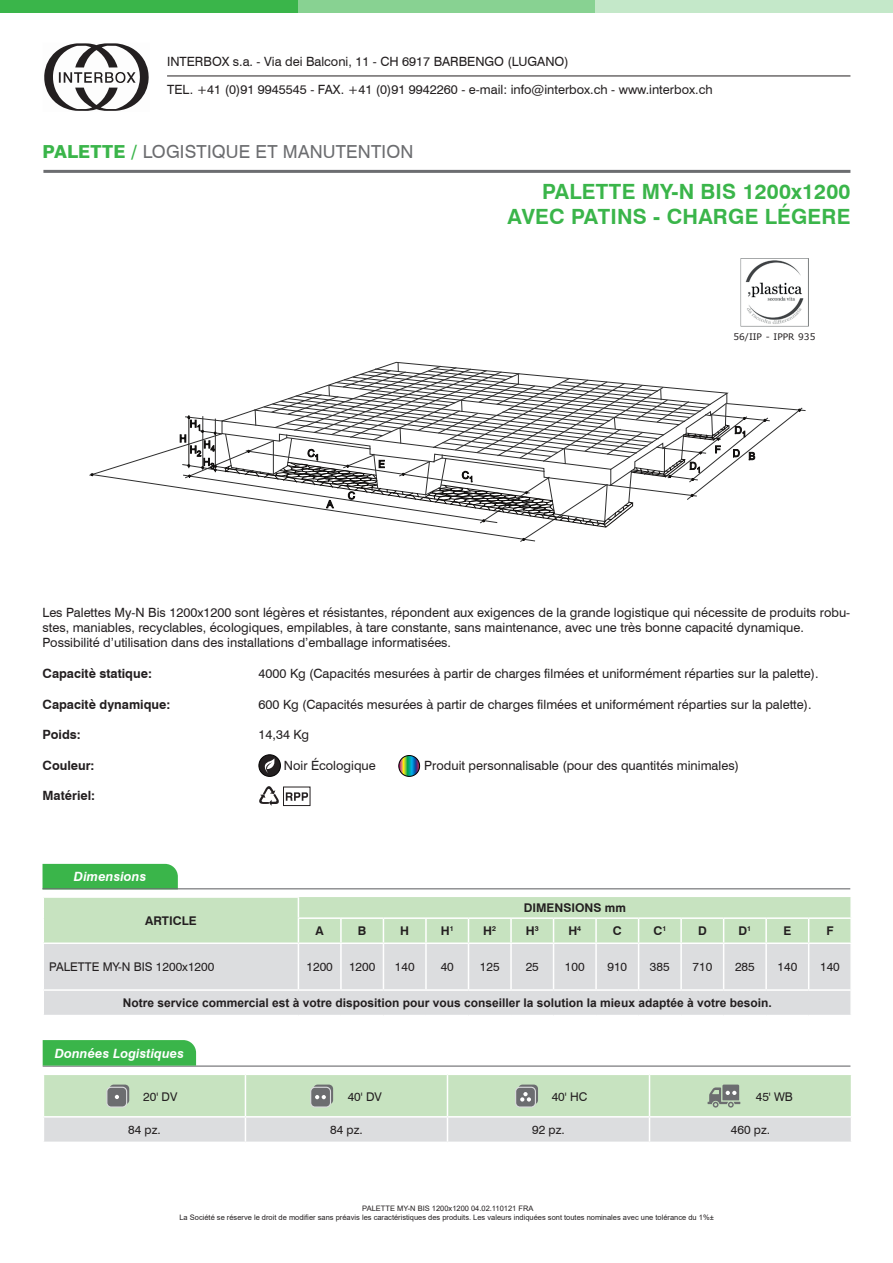
<style>
.page{position:relative;width:893px;height:1263px;background:#fff}
.page>*{position:absolute;margin:0;border:0;box-sizing:border-box;transform-origin:0 0}
.t1{font:700 21px/25.2px "Swiss 721 BT";letter-spacing:.01em;color:#3ab54a;text-align:right}
.t2{font:18px "Swiss 721 BT";letter-spacing:.01em;color:#6c6d70}
.t3{font:12.75px/15.3px "Swiss 721 BT";color:#231f20}
.t4{font:700 12.75px "Swiss 721 BT";color:#231f20}
.t5{font:italic 700 12.75px "Swiss 721 BT";letter-spacing:.01em;color:#fff}
.t6{font:12px "Swiss 721 BT";color:#231f20}
.t7{font:700 12px "Arial";color:#231f20}
.t8{font:700 12px "Swiss 721 BT";color:#231f20}
.t9{font:9px "Verdana";color:#231f20}
.t10{font:7.5px/9px "Arial";color:#231f20;text-align:center}
.s1{font-weight:800;color:#3ab54a}
</style>
<div class="page">
<div style="left:0;top:0;width:298px;height:13px;background:#3ab54a"></div>
<div style="left:298px;top:0;width:297px;height:13px;background:#88d292"></div>
<div style="left:595px;top:0;width:298px;height:13px;background:#c4e8c9"></div>
<hr style="left:43px;top:170px;width:807px;height:3px;background:#6c6d70">
<img style="left:740px;top:258px;width:68px;height:68px">
<hr style="left:43px;top:1065px;width:807px;height:2px;background:#6c6d70">
<svg style="left:44px;top:1074px;width:807px;height:68px;background:#cedecb"></svg>
<div style="left:43px;top:1040px;width:153px;height:25px;background:#3ab54a"></div>
<img style="left:260px;top:787px;width:18px;height:19px">
<img style="left:285px;top:792px;width:23px;height:9px">
<div style="left:283px;top:787px;width:27px;height:19px;border:1px solid #231f20"></div>
<svg style="left:90px;top:363px;width:715px;height:179px"></svg>
<div style="left:44px;top:944px;width:806px;height:71px;background:#dcdddf"></div>
<hr style="left:43px;top:989px;width:255px;height:2px;background:#fff">
<hr style="left:298px;top:989px;width:43px;height:2px;background:#fff">
<hr style="left:341px;top:989px;width:42px;height:2px;background:#fff">
<hr style="left:383px;top:989px;width:43px;height:2px;background:#fff">
<hr style="left:426px;top:989px;width:42px;height:2px;background:#fff">
<hr style="left:468px;top:989px;width:43px;height:2px;background:#fff">
<hr style="left:511px;top:989px;width:43px;height:2px;background:#fff">
<hr style="left:554px;top:989px;width:42px;height:2px;background:#fff">
<hr style="left:596px;top:989px;width:43px;height:2px;background:#fff">
<hr style="left:639px;top:989px;width:42px;height:2px;background:#fff">
<hr style="left:681px;top:989px;width:43px;height:2px;background:#fff">
<hr style="left:724px;top:989px;width:42px;height:2px;background:#fff">
<hr style="left:766px;top:989px;width:43px;height:2px;background:#fff">
<hr style="left:809px;top:989px;width:43px;height:2px;background:#fff">
<hr style="left:298px;top:944px;width:1px;height:45px;background:#fff">
<hr style="left:340px;top:944px;width:2px;height:45px;background:#fff">
<hr style="left:383px;top:944px;width:1px;height:45px;background:#fff">
<hr style="left:425px;top:944px;width:2px;height:45px;background:#fff">
<hr style="left:468px;top:944px;width:1px;height:45px;background:#fff">
<hr style="left:510px;top:944px;width:2px;height:45px;background:#fff">
<hr style="left:553px;top:944px;width:1px;height:45px;background:#fff">
<hr style="left:595px;top:944px;width:2px;height:45px;background:#fff">
<hr style="left:638px;top:944px;width:1px;height:45px;background:#fff">
<hr style="left:680px;top:944px;width:2px;height:45px;background:#fff">
<hr style="left:723px;top:944px;width:1px;height:45px;background:#fff">
<hr style="left:765px;top:944px;width:2px;height:45px;background:#fff">
<hr style="left:808px;top:944px;width:1px;height:45px;background:#fff">
<svg style="left:44px;top:897px;width:807px;height:46px;background:#c9e4c3"></svg>
<hr style="left:43px;top:942px;width:255px;height:2px;background:#fff">
<div style="left:43px;top:864px;width:135px;height:24px;background:#3ab54a"></div>
<hr style="left:43px;top:888px;width:807px;height:1px;background:#6c6d70">
<svg style="left:44px;top:43px;width:105px;height:68px"></svg>
<hr style="left:167px;top:76px;width:683px;height:1px;background:#231f20">
<svg style="left:399px;top:755px;width:21px;height:21px"></svg>
<div style="left:399px;top:755px;width:21px;height:21px;border:1px solid #000;border-radius:50%"></div>
<div style="left:259px;top:755px;width:21px;height:21px;background:#231f20;border-radius:50%"></div>
<div style="left:259px;top:754px;width:22px;height:22px;border:1px solid #000;border-radius:50%"></div>
<svg style="left:264px;top:758px;width:11px;height:15px"></svg>
<p class="t3" style="left:167px;top:54px;width:403px">INTERBOX s.a. - Via dei Balconi, 11 - CH 6917 BARBENGO (LUGANO)</p>
<p class="t3" style="left:167px;top:82px;width:547px">TEL. +41 (0)91 9945545 - FAX. +41 (0)91 9942260 - e-mail: info@interbox.ch - www.interbox.ch</p>
<h2 class="t2" style="left:43px;top:141px;width:372px"><span class="s1">PALETTE /</span> LOGISTIQUE ET MANUTENTION</h2>
<h1 class="t1" style="left:507px;top:178px;width:344px">PALETTE MY-N BIS 1200x1200<br>AVEC PATINS - CHARGE LÉGERE</h1>
<p class="t9" style="left:733px;top:331px;width:83px">56/IIP - IPPR 935</p>
<p class="t3" style="left:43px;top:604px;width:809px">Les Palettes My-N Bis 1200x1200 sont légères et résistantes, répondent aux exigences de la grande logistique qui nécessite de produits robu&shy;stes, maniables, recyclables, écologiques, empilables, à tare constante, sans maintenance, avec une très bonne capacité dynamique.<br>Possibilité d’utilisation dans des installations d’emballage informatisées.</p>
<p class="t4" style="left:43px;top:666px;width:111px">Capacitè statique:</p>
<p class="t3" style="left:259px;top:666px;width:562px">4000 Kg (Capacités mesurées à partir de charges filmées et uniformément réparties sur la palette).</p>
<p class="t4" style="left:43px;top:696px;width:129px">Capacitè dynamique:</p>
<p class="t3" style="left:259px;top:696px;width:555px">600 Kg (Capacités mesurées à partir de charges filmées et uniformément réparties sur la palette).</p>
<p class="t4" style="left:43px;top:727px;width:40px">Poids:</p>
<p class="t3" style="left:259px;top:727px;width:52px">14,34 Kg</p>
<p class="t4" style="left:43px;top:757px;width:54px">Couleur:</p>
<p class="t3" style="left:284px;top:757px;width:93px">Noir Écologique</p>
<p class="t3" style="left:424px;top:757px;width:316px">Produit personnalisable (pour des quantités minimales)</p>
<p class="t4" style="left:43px;top:788px;width:54px">Matériel:</p>
<p class="t5" style="left:74px;top:869px;width:74px">Dimensions</p>
<p class="t8" style="left:145px;top:913px;width:53px">ARTICLE</p>
<p class="t8" style="left:524px;top:901px;width:104px">DIMENSIONS mm</p>
<p class="t8" style="left:316px;top:924px;width:10px">A</p>
<p class="t8" style="left:358px;top:924px;width:10px">B</p>
<p class="t8" style="left:400px;top:924px;width:10px">H</p>
<p class="t8" style="left:441px;top:924px;width:14px">H<sup>1</sup></p>
<p class="t8" style="left:483px;top:924px;width:14px">H<sup>2</sup></p>
<p class="t8" style="left:526px;top:924px;width:14px">H<sup>3</sup></p>
<p class="t8" style="left:568px;top:924px;width:14px">H<sup>4</sup></p>
<p class="t8" style="left:613px;top:924px;width:10px">C</p>
<p class="t8" style="left:653px;top:924px;width:14px">C<sup>1</sup></p>
<p class="t8" style="left:698px;top:924px;width:10px">D</p>
<p class="t8" style="left:738px;top:924px;width:14px">D<sup>1</sup></p>
<p class="t8" style="left:783px;top:924px;width:9px">E</p>
<p class="t8" style="left:826px;top:924px;width:9px">F</p>
<p class="t6" style="left:49px;top:960px;width:167px">PALETTE MY-N BIS 1200x1200</p>
<p class="t6" style="left:306px;top:960px;width:28px">1200</p>
<p class="t6" style="left:349px;top:960px;width:28px">1200</p>
<p class="t6" style="left:395px;top:960px;width:21px">140</p>
<p class="t6" style="left:441px;top:960px;width:15px">40</p>
<p class="t6" style="left:480px;top:960px;width:21px">125</p>
<p class="t6" style="left:526px;top:960px;width:15px">25</p>
<p class="t6" style="left:565px;top:960px;width:21px">100</p>
<p class="t6" style="left:607px;top:960px;width:21px">910</p>
<p class="t6" style="left:650px;top:960px;width:21px">385</p>
<p class="t6" style="left:692px;top:960px;width:21px">710</p>
<p class="t6" style="left:735px;top:960px;width:21px">285</p>
<p class="t6" style="left:777px;top:960px;width:21px">140</p>
<p class="t6" style="left:820px;top:960px;width:21px">140</p>
<p class="t7" style="left:123px;top:994px;width:650px">Notre service commercial est à votre disposition pour vous conseiller la solution la mieux adaptée à votre besoin.</p>
<p class="t5" style="left:55px;top:1045px;width:131px">Données Logistiques</p>
<p class="t6" style="left:143px;top:1089px;width:36px">20' DV</p>
<p class="t6" style="left:348px;top:1089px;width:36px">40' DV</p>
<p class="t6" style="left:552px;top:1089px;width:37px">40' HC</p>
<p class="t6" style="left:756px;top:1089px;width:39px">45' WB</p>
<p class="t6" style="left:128px;top:1122px;width:34px">84 pz.</p>
<p class="t6" style="left:330px;top:1122px;width:34px">84 pz.</p>
<p class="t6" style="left:532px;top:1122px;width:34px">92 pz.</p>
<p class="t6" style="left:731px;top:1122px;width:41px">460 pz.</p>
<p class="t10" style="left:179px;top:1204px;width:536px">PALETTE MY-N BIS 1200x1200 04.02.110121 FRA<br>La Société se réserve le droit de modifier sans préavis les caractéristiques des produits. Les valeurs indiquées sont toutes nominales avec une tolérance du 1%±</p>
</div>
